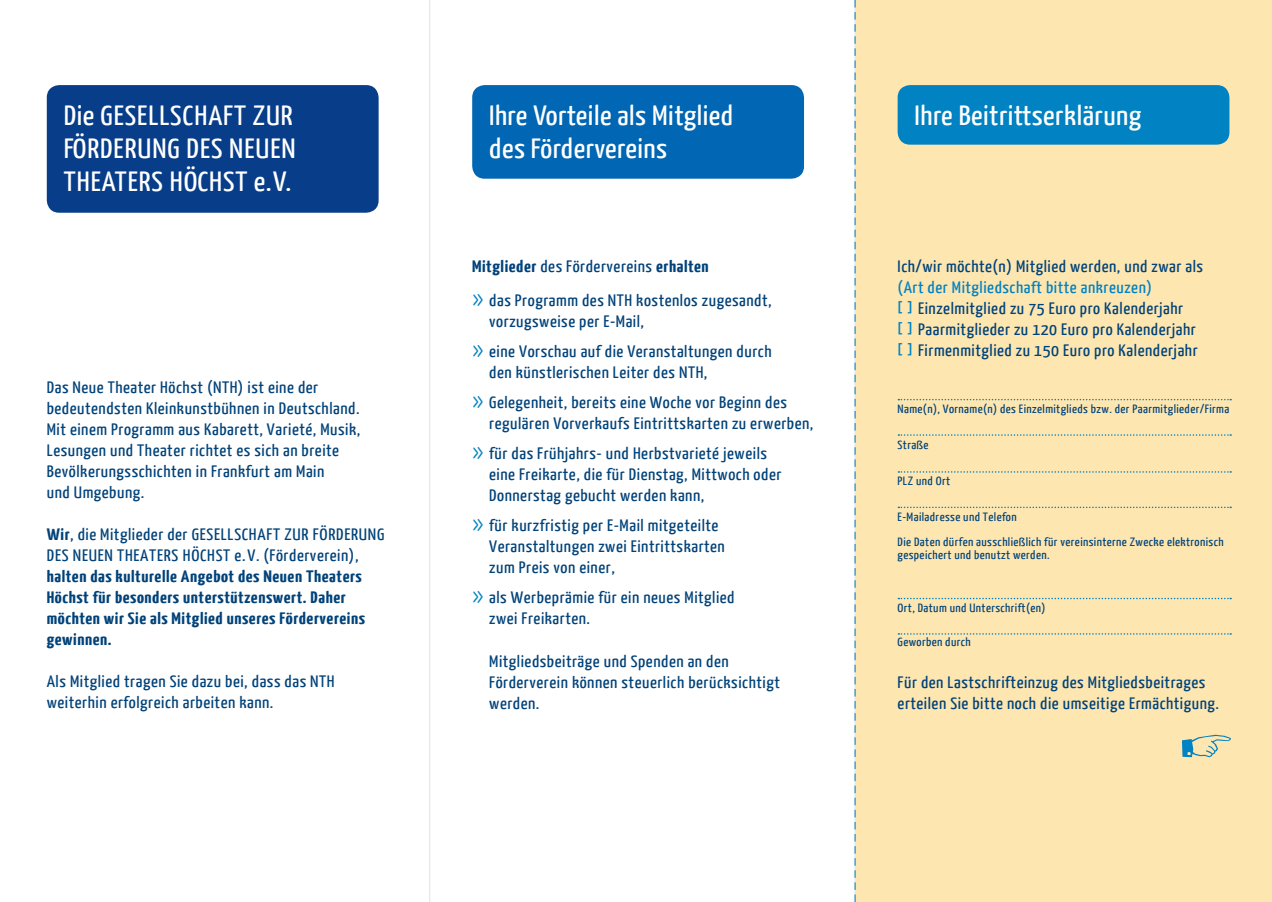
<style>
.page{position:relative;width:1272px;height:902px;background:#fff}
.page>*{position:absolute;margin:0;border:0;box-sizing:border-box;transform-origin:0 0}
.t1{font:27.75px/33px "Yanone Kaffeesatz";letter-spacing:.015em;color:#fff;text-align:justify;scale:1.15 1}
.t2{font:16.5px/21px "Yanone Kaffeesatz";letter-spacing:.03em;color:#004279;scale:1.15 1}
.t3{font:700 16.5px/21px "Yanone Kaffeesatz";letter-spacing:.03em;color:#004279;scale:1.2 1}
.t4{font:12px/25px "Yanone Kaffeesatz";letter-spacing:.03em;color:#004279;scale:1.15 1}
.s1{font-weight:700}
.s2{font-weight:300;font-size:24px;color:#0082c3}
.s3{color:#0082c3}
.s4{font-weight:700;font-size:12px;color:#0082c3}
</style>
<div class="page">
<div style="left:855px;top:0;width:416px;height:901px;background:#fee6b0"></div>
<svg style="left:854px;top:0;width:1px;height:901px"></svg>
<div style="left:47px;top:85px;width:331px;height:128px;background:#083e89;border-radius:12px"></div>
<div style="left:472px;top:85px;width:332px;height:94px;background:#0166b3;border-radius:12px"></div>
<div style="left:897px;top:85px;width:332px;height:60px;background:#0082c3;border-radius:12px"></div>
<svg style="left:898px;top:399px;width:333px;height:1px"></svg>
<svg style="left:898px;top:597px;width:333px;height:2px"></svg>
<svg style="left:898px;top:471px;width:333px;height:1px"></svg>
<svg style="left:898px;top:434px;width:333px;height:2px"></svg>
<svg style="left:898px;top:633px;width:333px;height:1px"></svg>
<svg style="left:898px;top:506px;width:333px;height:2px"></svg>
<svg style="left:1182px;top:734px;width:48px;height:23px"></svg>
<h1 class="t1" style="left:64px;top:98px;width:203px">Die GESELLSCHAFT ZUR FÖRDERUNG DES NEUEN THEATERS HÖCHST e.V.</h1>
<h1 class="t1" style="left:489px;top:98px;width:214px">Ihre Vorteile als Mitglied des Fördervereins</h1>
<h1 class="t1" style="left:914px;top:98px;width:199px">Ihre Beitrittserklärung</h1>
<p class="t2" style="left:47px;top:376px;width:274px">Das Neue Theater Höchst (NTH) ist eine der bedeutendsten Kleinkunstbühnen in Deutschland.<br>Mit einem Programm aus Kabarett, Varieté, Musik, Lesungen und Theater richtet es sich an breite Bevölkerungsschichten in Frankfurt am Main<br>und Umgebung.</p>
<p class="t2" style="left:47px;top:523px;width:295px"><span class="s1">Wir</span>, die Mitglieder der GESELLSCHAFT ZUR FÖRDERUNG<br>DES NEUEN THEATERS HÖCHST e.V. (Förderverein),</p>
<p class="t3" style="left:47px;top:565px;width:267px">halten das kulturelle Angebot des Neuen Theaters Höchst für besonders unterstützenswert. Daher möchten wir Sie als Mitglied unseres Fördervereins gewinnen.</p>
<p class="t2" style="left:47px;top:670px;width:252px">Als Mitglied tragen Sie dazu bei, dass das NTH weiterhin erfolgreich arbeiten kann.</p>
<p class="t2" style="left:472px;top:248px;width:262px;line-height:34.2px"><span class="s1">Mitglieder</span> des Fördervereins <span class="s1">erhalten<br></span><span class="s2">»</span> das Programm des NTH kostenlos zugesandt,</p>
<p class="t2" style="left:472px;top:305px;width:262px;line-height:30px;text-indent:17px">vorzugsweise per E-Mail,<br><span class="s2">»</span> eine Vorschau auf die Veranstaltungen durch</p>
<p class="t2" style="left:472px;top:356px;width:275px;line-height:30px;text-indent:17px">den künstlerischen Leiter des NTH,<br><span class="s2">»</span> Gelegenheit, bereits eine Woche vor Beginn des</p>
<p class="t2" style="left:472px;top:407px;width:298px;line-height:30px;text-indent:17px">regulären Vorverkaufs Eintrittskarten zu erwerben, <span class="s2">»</span> für das Frühjahrs- und Herbstvarieté jeweils</p>
<p class="t2" style="left:489px;top:463px;width:255px">eine Freikarte, die für Dienstag, Mittwoch oder<br>Donnerstag gebucht werden kann,</p>
<p class="t2" style="left:489px;top:514px;width:206px;text-indent:-17px"><span class="s2">»</span> für kurzfristig per E-Mail mitgeteilte<br>Veranstaltungen zwei Eintrittskarten zum Preis von einer,</p>
<p class="t2" style="left:489px;top:586px;width:215px;text-indent:-17px"><span class="s2">»</span> als Werbeprämie für ein neues Mitglied zwei Freikarten.</p>
<p class="t2" style="left:489px;top:650px;width:254px">Mitgliedsbeiträge und Spenden an den<br>Förderverein können steuerlich berücksichtigt werden.</p>
<p class="t2" style="left:897px;top:255px;width:267px">Ich/wir möchte(n) Mitglied werden, und zwar als</p>
<p class="t2" style="left:897px;top:276px;width:262px"><span class="s3">(Art der Mitgliedschaft bitte ankreuzen)<br></span><span class="s4">[ ]</span> Einzelmitglied zu 75 Euro pro Kalenderjahr<br><span class="s4">[ ]</span> Paarmitglieder zu 120 Euro pro Kalenderjahr <span class="s4">[ ]</span> Firmenmitglied zu 150 Euro pro Kalenderjahr</p>
<p class="t4" style="left:897px;top:395px;width:290px">Name(n), Vorname(n) des Einzelmitglieds bzw. der Paarmitglieder/Firma</p>
<p class="t4" style="left:897px;top:431px;width:28px">Straße</p>
<p class="t4" style="left:897px;top:467px;width:47px">PLZ und Ort</p>
<p class="t4" style="left:897px;top:503px;width:285px">E-Mailadresse und Telefon<br>Die Daten dürfen ausschließlich für vereinsinterne Zwecke elektronisch</p>
<p class="t4" style="left:897px;top:542px;width:134px">gespeichert und benutzt werden.</p>
<p class="t4" style="left:897px;top:594px;width:130px">Ort, Datum und Unterschrift(en)</p>
<p class="t4" style="left:897px;top:629px;width:65px">Geworben durch</p>
<p class="t2" style="left:897px;top:671px;width:281px">Für den Lastschrifteinzug des Mitgliedsbeitrages erteilen Sie bitte noch die umseitige Ermächtigung.</p>
</div>
